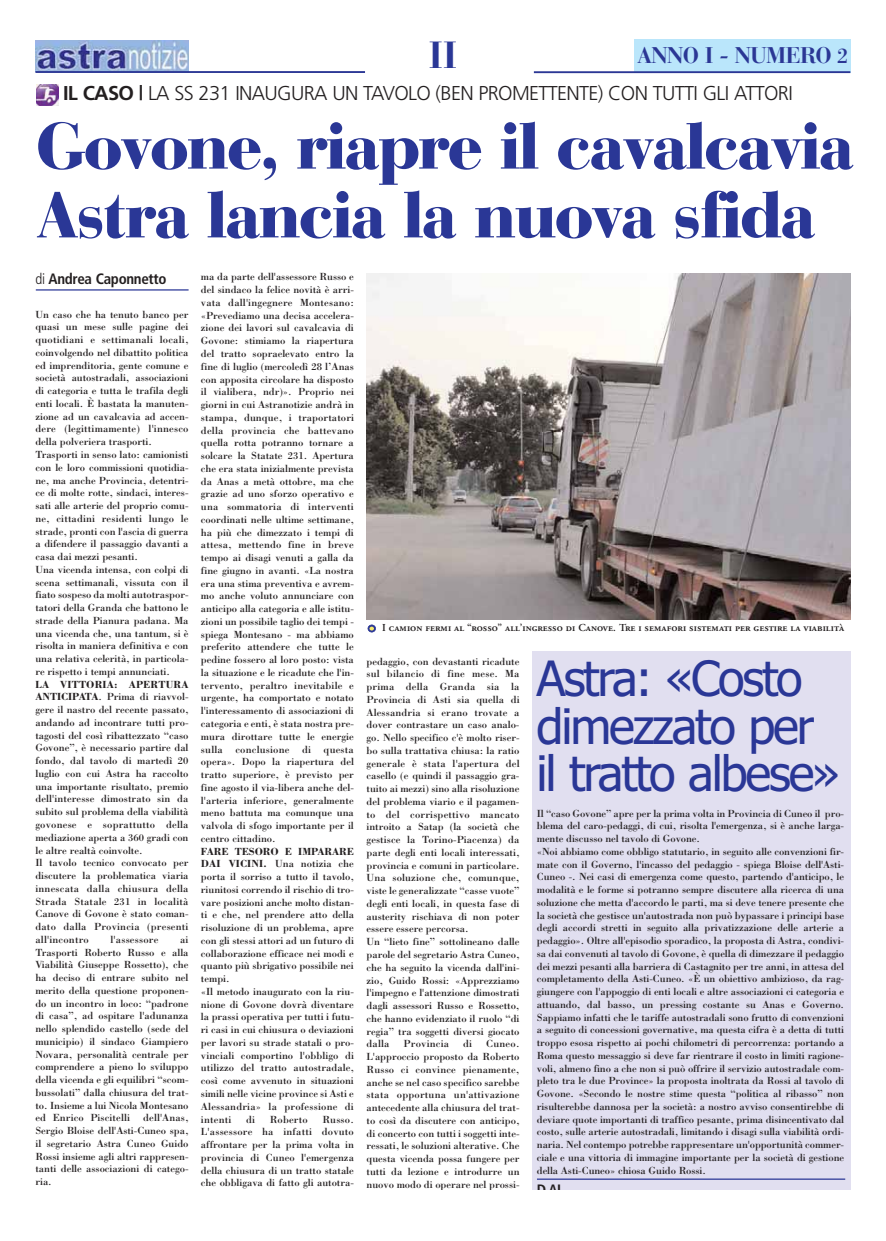
<style>
.page{position:relative;width:886px;height:1241px;background:#fff}
.page>*{position:absolute;margin:0;border:0;box-sizing:border-box;transform-origin:0 0}
.t1{font:900 64.62px/68.8px "Bauer Bodoni";letter-spacing:-.045em;color:#2a3796}
.t2{font:48.75px/47.5px "Tahoma";letter-spacing:-.045em;color:#2a3796}
.t3{font:700 37.5px "Bauer Bodoni";color:#2a3796}
.t4{font:22.5px "Bauer Bodoni Bold Os F";letter-spacing:-.025em;color:#2b3795}
.t5{font:300 20px "Frutiger";letter-spacing:-.035em;color:#231f20}
.t6{font:700 condensed 15px "Frutiger";letter-spacing:-.02em;color:#231f20}
.t7{font:10.62px/12.8px "Bodoni";letter-spacing:-.005em;color:#231f20}
.t8{font:10.62px "Adobe Garamond Semibold SC";color:#231f20}
.t9{font:10.62px "Bodoni";letter-spacing:.015em;color:#231f20}
.s1{font-weight:700}
.s2{font-family:"Bodoni"}
.s3{font-weight:300}
</style>
<div class="page">
<div style="left:532px;top:651px;width:318px;height:538px;background:#e1dff0"></div>
<img style="left:36px;top:40px;width:153px;height:31px">
<hr style="left:35px;top:71px;width:330px;height:2px;background:#2b3795">
<img style="left:37px;top:84px;width:22px;height:21px">
<hr style="left:36px;top:289px;width:153px;height:1px;background:#2a3796">
<div style="left:368px;top:624px;width:8px;height:8px;border:1px solid #2a3796;border-radius:50%"></div>
<svg style="left:369px;top:626px;width:5px;height:4px"></svg>
<hr style="left:537px;top:1178px;width:308px;height:1px;background:#2a3796">
<div style="left:634px;top:39px;width:216px;height:34px;background:#bae6fb"></div>
<hr style="left:534px;top:71px;width:316px;height:2px;background:#2b3795">
<img style="left:367px;top:274px;width:483px;height:345px">
<h3 class="t3" style="left:428px;top:40px;width:31px">II</h3>
<h3 class="t5" style="left:63px;top:85px;width:731px"><span class="s1">IL CASO |</span> LA SS 231 INAUGURA UN TAVOLO (BEN PROMETTENTE) CON TUTTI GLI ATTORI</h3>
<h1 class="t1" style="left:36px;top:118px;width:820px">Govone, riapre il cavalcavia<br>Astra lancia la nuova sfida</h1>
<h3 class="t4" style="left:637px;top:47px;width:213px">ANNO I - NUMERO <span class="s2">2</span></h3>
<h3 class="t6" style="left:35px;top:272px;width:133px"><span class="s3">di</span> Andrea Caponnetto</h3>
<p class="t7" style="left:35px;top:309px;width:155px">Un caso che ha tenuto banco per quasi un mese sulle pagine dei quotidiani e settimanali locali, coinvolgendo nel dibattito politica ed imprenditoria, gente comune e società autostradali, associazioni di categoria e tutta le trafila degli enti locali. È bastata la manuten&shy;zione ad un cavalcavia ad accen&shy;dere (legittimamente) l'innesco della polveriera trasporti.<br>Trasporti in senso lato: camionisti con le loro commissioni quotidia&shy;ne, ma anche Provincia, detentri&shy;ce di molte rotte, sindaci, interes&shy;sati alle arterie del proprio comu&shy;ne, cittadini residenti lungo le strade, pronti con l'ascia di guerra a difendere il passaggio davanti a casa dai mezzi pesanti.<br>Una vicenda intensa, con colpi di scena settimanali, vissuta con il fiato sospeso da molti autotraspor&shy;tatori della Granda che battono le strade della Pianura padana. Ma una vicenda che, una tantum, si è risolta in maniera definitiva e con una relativa celerità, in particola&shy;re rispetto i tempi annunciati.</p>
<p class="t7" style="left:35px;top:678px;width:155px"><span class="s1">LA VITTORIA: APERTURA<br>ANTICIPATA</span>. Prima di riavvol&shy;gere il nastro del recente passato, andando ad incontrare tutti pro&shy;tagosti del così ribattezzato “caso<br>Govone”, è necessario partire dal fondo, dal tavolo di martedì 20 luglio con cui Astra ha raccolto una importante risultato, premio dell'interesse dimostrato sin da subito sul problema della viabilità govonese e soprattutto della mediazione aperta a 360 gradi con le altre realtà coinvolte.<br>Il tavolo tecnico convocato per discutere la problematica viaria innescata dalla chiusura della<br>Strada Statale 231 in località<br>Canove di Govone è stato coman&shy;dato dalla Provincia (presenti all'incontro</p>
<p class="t9" style="left:111px;top:935px;width:49px">l'assessore</p>
<p class="t7" style="left:35px;top:933px;width:155px;text-align:justify;text-indent:145px">ai Trasporti Roberto Russo e alla Viabilità Giuseppe Rossetto), che ha deciso di entrare subito nel merito della questione proponen&shy;do un incontro in loco: “padrone di casa”, ad ospitare l'adunanza nello splendido castello (sede del municipio) il sindaco Giampiero Novara, personalità centrale per comprendere a pieno lo sviluppo della vicenda e gli equilibri “scom&shy;bussolati” dalla chiusura del trat&shy;to. Insieme a lui Nicola Montesano ed Enrico Piscitelli dell'Anas, Sergio Bloise dell'Asti-Cuneo spa, il segretario Astra Cuneo Guido Rossi insieme agli altri rappresen&shy;tanti delle associazioni di catego&shy;ria.</p>
<p class="t7" style="left:201px;top:271px;width:155px;text-align:justify">ma da parte dell'assessore Russo e del sindaco la felice novità è arri&shy;vata dall'ingegnere Montesano: «Prevediamo una decisa accelera&shy;zione dei lavori sul cavalcavia di Govone: stimiamo la riapertura del tratto sopraelevato entro la fine di luglio (mercoledì 28 l’Anas con apposita circolare ha disposto il vialibera, ndr)». Proprio nei giorni in cui Astranotizie andrà in stampa, dunque, i traportatori della provincia che battevano quella rotta potranno tornare a solcare la Statate 231. Apertura che era stata inizialmente prevista da Anas a metà ottobre, ma che grazie ad uno sforzo operativo e una sommatoria di interventi coordinati nelle ultime settimane, ha più che dimezzato i tempi di attesa, mettendo fine in breve tempo ai disagi venuti a galla da fine giugno in avanti. «La nostra era una stima preventiva e avrem&shy;mo anche voluto annunciare con anticipo alla categoria e alle istitu&shy;zioni un possibile taglio dei tempi - spiega Montesano - ma abbiamo preferito attendere che tutte le pedine fossero al loro posto: vista la situazione e le ricadute che l'in&shy;tervento, peraltro inevitabile e urgente, ha comportato e notato l'interessamento di associazioni di categoria e enti, è stata nostra pre&shy;mura dirottare tutte le energie sulla conclusione di questa opera». Dopo la riapertura del tratto superiore, è previsto per fine agosto il via-libera anche del&shy;l'arteria inferiore, generalmente meno battuta ma comunque una valvola di sfogo importante per il centro cittadino.</p>
<p class="t7" style="left:201px;top:845px;width:154px"><span class="s1">FARE TESORO E IMPARARE<br>DAI VICINI.</span> Una notizia che porta il sorriso a tutto il tavolo, riunitosi correndo il rischio di tro&shy;vare posizioni anche molto distan&shy;ti e che, nel prendere atto della risoluzione di un problema, apre con gli stessi attori ad un futuro di collaborazione efficace nei modi e quanto più sbrigativo possibile nei tempi.<br>«Il metodo inaugurato con la riu&shy;nione di Govone dovrà diventare la prassi operativa per tutti i futu&shy;ri casi in cui chiusura o deviazioni per lavori su strade statali o pro&shy;vinciali comportino l'obbligo di utilizzo del tratto autostradale, così come avvenuto in situazioni simili nelle vicine province si Asti e<br>Alessandria» la professione di intenti</p>
<p class="t7" style="left:246px;top:1113px;width:11px">di</p>
<p class="t9" style="left:270px;top:1115px;width:40px">Roberto</p>
<p class="t7" style="left:201px;top:1113px;width:154px;text-align:justify;text-indent:121px">Russo.<br>L'assessore ha infatti dovuto affrontare per la prima volta in provincia di Cuneo l'emergenza della chiusura di un tratto statale che obbligava di fatto gli autotra-</p>
<p class="t8" style="left:382px;top:623px;width:464px">I camion fermi al “rosso” all’ingresso di Canove. Tre i semafori sistemati per gestire la viabilità</p>
<p class="t7" style="left:366px;top:655px;width:155px">pedaggio, con devastanti ricadute sul bilancio di fine mese. Ma prima della Granda sia la<br>Provincia di Asti sia quella di<br>Alessandria si erano trovate a dover contrastare un caso analo&shy;go. Nello specifico c'è molto riser&shy;bo sulla trattativa chiusa: la ratio generale è stata l'apertura del casello (e quindi il passaggio gra&shy;tuito ai mezzi) sino alla risoluzione del problema viario e il pagamen&shy;to del corrispettivo mancato introito a Satap (la società che gestisce la Torino-Piacenza) da parte degli enti locali interessati, provincia e comuni in particolare.<br>Una soluzione che, comunque, viste le generalizzate “casse vuote” degli enti locali, in questa fase di austerity rischiava di non poter essere essere percorsa.<br>Un “lieto fine” sottolineano dalle parole del segretario Astra Cuneo, che ha seguito la vicenda dall'ini&shy;zio, Guido Rossi: «Apprezziamo l'impegno e l'attenzione dimostrati dagli assessori Russo e Rossetto, che hanno evidenziato il ruolo “di regia” tra soggetti diversi giocato dalla</p>
<p class="t7" style="left:366px;top:1038px;width:154px;text-align:justify;text-indent:120px">Cuneo.<br>L'approccio proposto da Roberto Russo ci convince pienamente, anche se nel caso specifico sarebbe stata opportuna un'attivazione antecedente alla chiusura del trat&shy;to così da discutere con anticipo, di concerto con tutti i soggetti inte&shy;ressati, le soluzioni alterative. Che questa vicenda possa fungere per tutti da lezione e introdurre un nuovo modo di operare nel prossi-</p>
<p class="t9" style="left:404px;top:1039px;width:47px">Provincia</p>
<p class="t7" style="left:463px;top:1038px;width:11px">di</p>
<h2 class="t2" style="left:536px;top:655px;width:305px">Astra: «Costo dimezzato per il tratto albese»</h2>
<p class="t7" style="left:537px;top:807px;width:309px">Il “caso Govone” apre per la prima volta in Provincia di Cuneo il pro&shy;blema del caro-pedaggi, di cui, risolta l'emergenza, si è anche larga&shy;mente discusso nel tavolo di Govone.<br>«Noi abbiamo come obbligo statutario, in seguito alle convenzioni fir&shy;mate con il Governo, l'incasso del pedaggio - spiega Bloise dell'Asti-Cuneo -. Nei casi di emergenza come questo, partendo d'anticipo, le modalità e le forme si potranno sempre discutere alla ricerca di una soluzione che metta d'accordo le parti, ma si deve tenere presente che la società che gestisce un'autostrada non può bypassare i principi base degli accordi stretti in seguito alla privatizzazione delle arterie a pedaggio». Oltre all'episodio sporadico, la proposta di Astra, condivi&shy;sa dai convenuti al tavolo di Govone, è quella di dimezzare il pedaggio dei mezzi pesanti alla barriera di Castagnito per tre anni, in attesa del completamento della Asti-Cuneo. «È un obiettivo ambizioso, da rag&shy;giungere con l'appoggio di enti locali e altre associazioni ci categoria e attuando, dal basso, un pressing costante su Anas e Governo.<br>Sappiamo infatti che le tariffe autostradali sono frutto di convenzioni a seguito di concessioni governative, ma questa cifra è a detta di tutti troppo esosa rispetto ai pochi chilometri di percorrenza: portando a Roma questo messaggio si deve far rientrare il costo in limiti ragione&shy;voli, almeno fino a che non si può offrire il servizio autostradale com&shy;pleto tra le due Province» la proposta inoltrata da Rossi al tavolo di Govone. «Secondo le nostre stime questa “politica al ribasso” non risulterebbe dannosa per la società: a nostro avviso consentirebbe di deviare quote importanti di traffico pesante, prima disincentivato dal costo, sulle arterie autostradali, limitando i disagi sulla viabilità ordi&shy;naria. Nel contempo potrebbe rappresentare un'opportunità commer&shy;ciale e una vittoria di immagine importante per la società di gestione della Asti-Cuneo» chiosa Guido Rossi.</p>
<h3 class="t6" style="left:537px;top:1183px;width:29px">DAL</h3>
</div>
